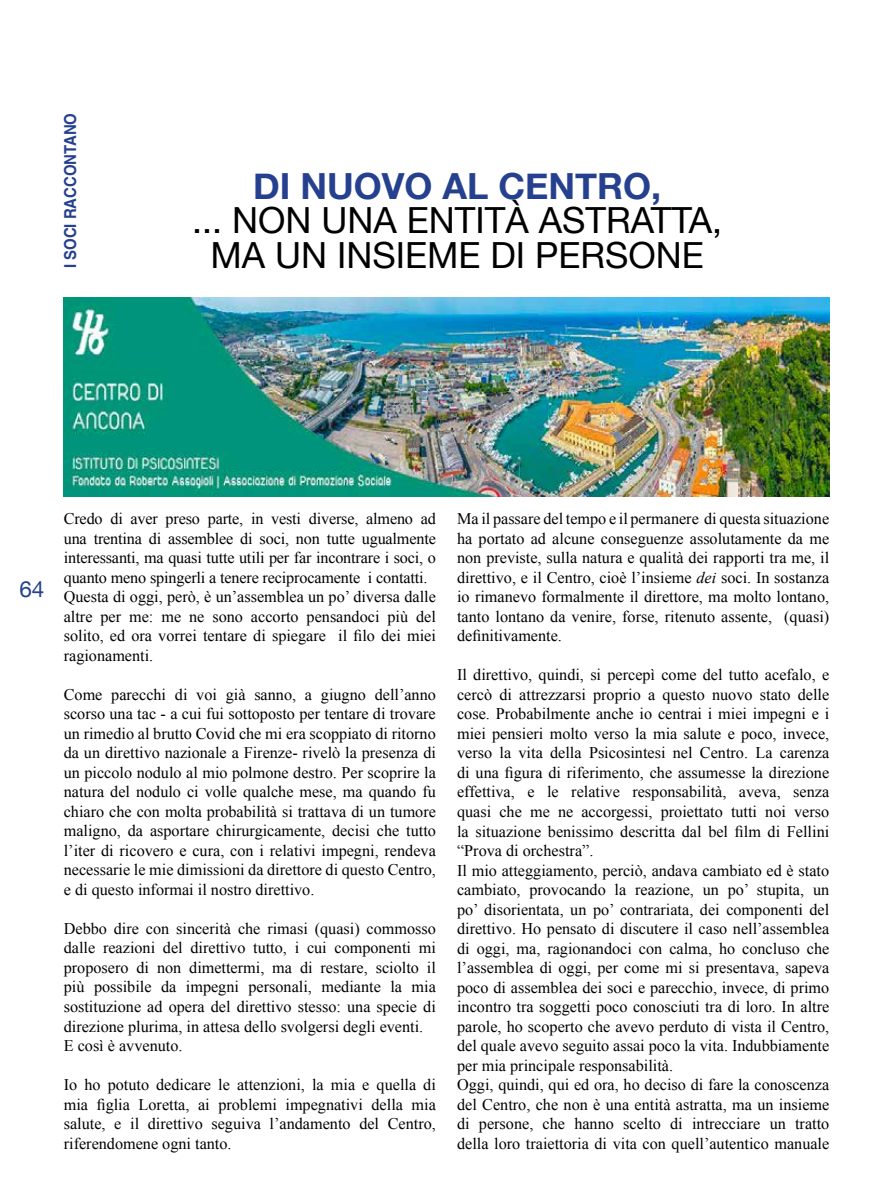
<style>
.page{position:relative;width:893px;height:1191px;background:#fff}
.page>*{position:absolute;margin:0;border:0;box-sizing:border-box;transform-origin:0 0}
.t1{font:36px/34.5px "Helvetica Neue";color:#000;text-align:center}
.t2{font:700 36px "Helvetica Neue";color:#25408f}
.t3{font:22.5px "Helvetica Neue";color:#25408f}
.t4{font:700 16.5px "Helvetica";color:#25408f;scale:.9 1}
.t5{font:16.2px/19.5px "Times New Roman";color:#000}
.s1{font-style:italic}
</style>
<div class="page">
<img style="left:64px;top:298px;width:766px;height:198px">
<p class="t4" style="left:60px;top:268px;width:174px;rotate:-90deg">I SOCI RACCONTANO</p>
<h1 class="t2" style="left:253px;top:158px;width:410px">DI NUOVO AL CENTRO,</h1>
<h1 class="t1" style="left:192px;top:205px;width:532px">... NON UNA ENTITÀ ASTRATTA,<br>MA UN INSIEME DI PERSONE</h1>
<h2 class="t3" style="left:19px;top:573px;width:27px">64</h2>
<p class="t5" style="left:64px;top:509px;width:374px">Credo di aver preso parte, in vesti diverse, almeno ad una trentina di assemblee di soci, non tutte ugualmente interessanti, ma quasi tutte utili per far incontrare i soci, o quanto meno spingerli a tenere reciprocamente i contatti.<br>Questa di oggi, però, è un’assemblea un po’ diversa dalle altre per me: me ne sono accorto pensandoci più del solito, ed ora vorrei tentare di spiegare il filo dei miei ragionamenti.</p>
<p class="t5" style="left:64px;top:684px;width:374px;text-align:justify">Come parecchi di voi già sanno, a giugno dell’anno scorso una tac - a cui fui sottoposto per tentare di trovare un rimedio al brutto Covid che mi era scoppiato di ritorno da un direttivo nazionale a Firenze- rivelò la presenza di un piccolo nodulo al mio polmone destro. Per scoprire la natura del nodulo ci volle qualche mese, ma quando fu chiaro che con molta probabilità si trattava di un tumore maligno, da asportare chirurgicamente, decisi che tutto l’iter di ricovero e cura, con i relativi impegni, rendeva necessarie le mie dimissioni da direttore di questo Centro, e di questo informai il nostro direttivo.</p>
<p class="t5" style="left:64px;top:918px;width:374px">Debbo dire con sincerità che rimasi (quasi) commosso dalle reazioni del direttivo tutto, i cui componenti mi proposero di non dimettermi, ma di restare, sciolto il più possibile da impegni personali, mediante la mia sostituzione ad opera del direttivo stesso: una specie di direzione plurima, in attesa dello svolgersi degli eventi.<br>E così è avvenuto.</p>
<p class="t5" style="left:64px;top:1074px;width:374px;text-align:justify">Io ho potuto dedicare le attenzioni, la mia e quella di mia figlia Loretta, ai problemi impegnativi della mia salute, e il direttivo seguiva l’andamento del Centro, riferendomene ogni tanto.</p>
<p class="t5" style="left:457px;top:509px;width:374px;text-align:justify">Ma il passare del tempo e il permanere di questa situazione ha portato ad alcune conseguenze assolutamente da me non previste, sulla natura e qualità dei rapporti tra me, il direttivo, e il Centro, cioè l’insieme <span class="s1">dei</span> soci. In sostanza io rimanevo formalmente il direttore, ma molto lontano, tanto lontano da venire, forse, ritenuto assente, (quasi) definitivamente.</p>
<p class="t5" style="left:457px;top:665px;width:374px">Il direttivo, quindi, si percepì come del tutto acefalo, e cercò di attrezzarsi proprio a questo nuovo stato delle cose. Probabilmente anche io centrai i miei impegni e i miei pensieri molto verso la mia salute e poco, invece, verso la vita della Psicosintesi nel Centro. La carenza di una figura di riferimento, che assumesse la direzione effettiva, e le relative responsabilità, aveva, senza quasi che me ne accorgessi, proiettato tutti noi verso la situazione benissimo descritta dal bel film di Fellini “Prova di orchestra”.<br>Il mio atteggiamento, perciò, andava cambiato ed è stato cambiato, provocando la reazione, un po’ stupita, un po’ disorientata, un po’ contrariata, dei componenti del direttivo. Ho pensato di discutere il caso nell’assemblea di oggi, ma, ragionandoci con calma, ho concluso che l’assemblea di oggi, per come mi si presentava, sapeva poco di assemblea dei soci e parecchio, invece, di primo incontro tra soggetti poco conosciuti tra di loro. In altre parole, ho scoperto che avevo perduto di vista il Centro, del quale avevo seguito assai poco la vita. Indubbiamente per mia principale responsabilità.<br>Oggi, quindi, qui ed ora, ho deciso di fare la conoscenza del Centro, che non è una entità astratta, ma un insieme di persone, che hanno scelto di intrecciare un tratto della loro traiettoria di vita con quell’autentico manuale</p>
</div>
